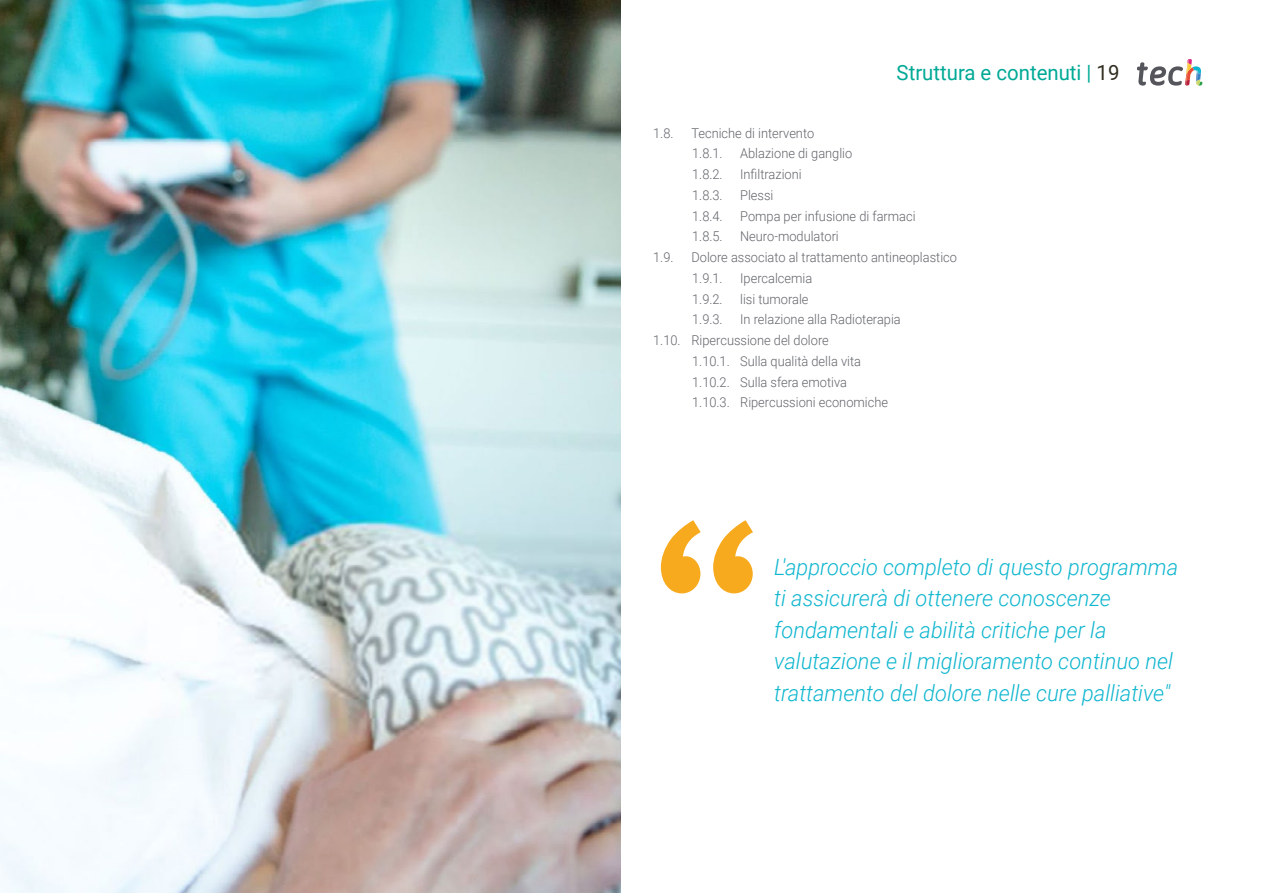
<style>
.page{position:relative;width:1263px;height:893px;background:#fff}
.page>*{position:absolute;margin:0;border:0;box-sizing:border-box;transform-origin:0 0}
.t1{font:italic 300 22.5px/31.5px "Roboto";color:#0fb6cf}
.t2{font:21px "Roboto";color:#00a996}
.t3{font:300 13.5px/20.7px "Roboto";color:#61646a;scale:.95 1}
.s1{color:#312e20}
</style>
<div class="page">
<svg style="left:661px;top:520px;width:92px;height:73px"></svg>
<img style="left:0;top:0;width:621px;height:893px">
<svg style="left:1137px;top:59px;width:65px;height:27px"></svg>
<p class="t3" style="left:653px;top:122px;width:23px">1.8.</p>
<p class="t3" style="left:691px;top:122px;width:131px">Tecniche di intervento<br>1.8.1.</p>
<p class="t3" style="left:740px;top:143px;width:120px">Ablazione di ganglio</p>
<h2 class="t2" style="left:897px;top:57px;width:224px">Struttura e contenuti | <span class="s1">19</span></h2>
<p class="t3" style="left:692px;top:164px;width:34px">1.8.2.</p>
<p class="t3" style="left:740px;top:164px;width:66px">Infiltrazioni</p>
<p class="t3" style="left:692px;top:184px;width:34px">1.8.3.</p>
<p class="t3" style="left:740px;top:184px;width:37px">Plessi</p>
<p class="t3" style="left:692px;top:205px;width:34px">1.8.4.</p>
<p class="t3" style="left:740px;top:205px;width:186px">Pompa per infusione di farmaci</p>
<p class="t3" style="left:692px;top:226px;width:34px">1.8.5.</p>
<p class="t3" style="left:740px;top:226px;width:105px">Neuro-modulatori</p>
<p class="t3" style="left:653px;top:247px;width:23px">1.9.</p>
<p class="t3" style="left:691px;top:247px;width:281px">Dolore associato al trattamento antineoplastico<br>1.9.1.</p>
<p class="t3" style="left:740px;top:267px;width:77px">Ipercalcemia</p>
<p class="t3" style="left:692px;top:288px;width:34px">1.9.2.</p>
<p class="t3" style="left:740px;top:288px;width:73px">lisi tumorale</p>
<p class="t3" style="left:692px;top:309px;width:34px">1.9.3.</p>
<p class="t3" style="left:740px;top:309px;width:171px">In relazione alla Radioterapia</p>
<p class="t3" style="left:653px;top:330px;width:186px">1.10. Ripercussione del dolore</p>
<p class="t3" style="left:692px;top:350px;width:179px">1.10.1. Sulla qualità della vita</p>
<p class="t3" style="left:692px;top:371px;width:164px">1.10.2. Sulla sfera emotiva</p>
<p class="t3" style="left:692px;top:392px;width:208px">1.10.3. Ripercussioni economiche</p>
<h1 class="t1" style="left:774px;top:550px;width:405px">L'approccio completo di questo programma ti assicurerà di ottenere conoscenze fondamentali e abilità critiche per la valutazione e il miglioramento continuo nel trattamento del dolore nelle cure palliative"</h1>
</div>
